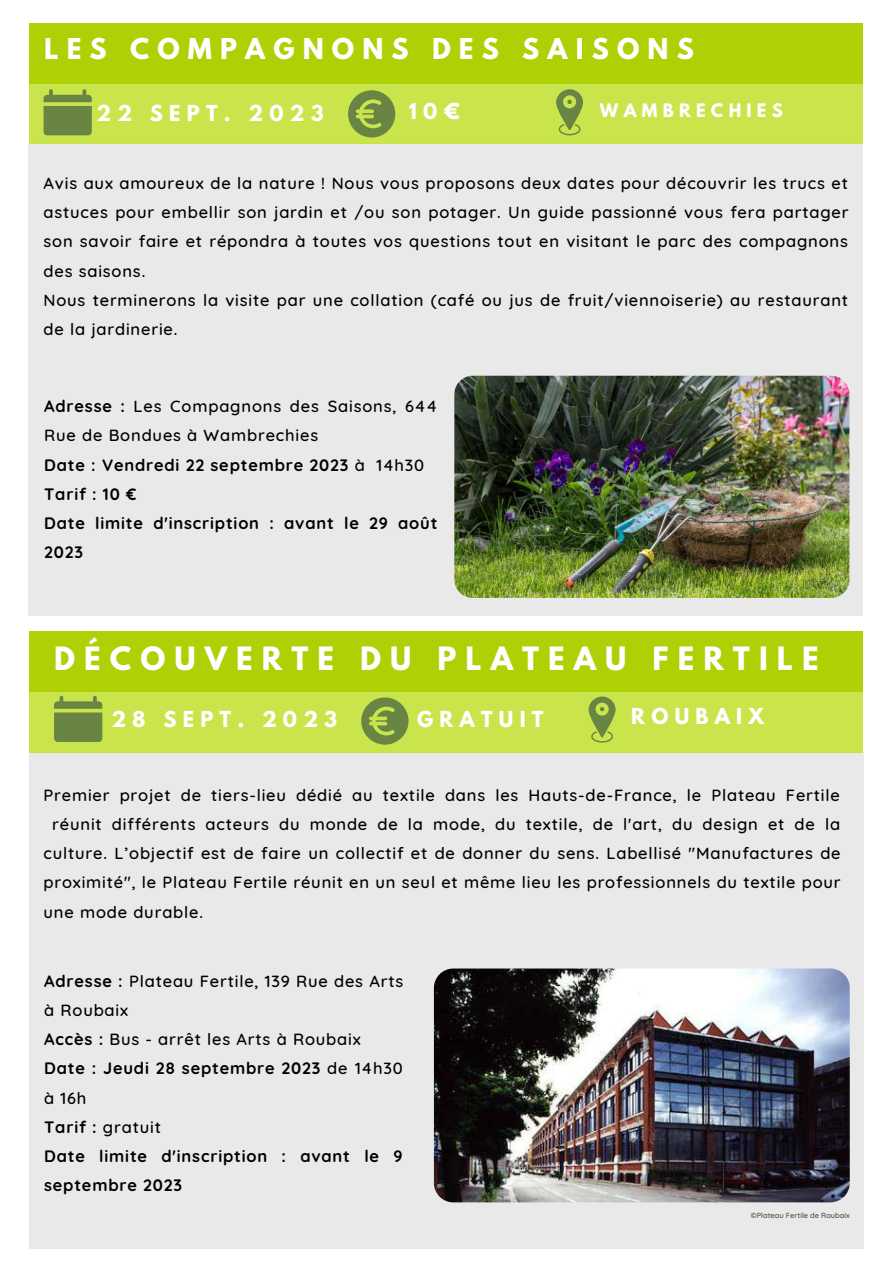
<style>
.page{position:relative;width:893px;height:1264px;background:#fff}
.page>*{position:absolute;margin:0;border:0;box-sizing:border-box;transform-origin:0 0}
.t1{font:700 28.5px "League Spartan";letter-spacing:.32em;color:#fff}
.t2{font:700 25.5px "League Spartan";letter-spacing:.32em;color:#fff}
.t3{font:700 19.5px "League Spartan";letter-spacing:.32em;color:#fff}
.t4{font:500 16.5px/29.2px "Quicksand";letter-spacing:.05em;color:#000}
.t5{font:700 16.5px/29.2px "Quicksand";letter-spacing:.05em;color:#000}
.t6{font:700 16.5px "League Spartan";letter-spacing:.32em;color:#fff}
.t7{font:500 7.5px "Quicksand";color:#544e4b}
.s1{font-weight:500}
</style>
<div class="page">
<div style="left:29px;top:144px;width:833px;height:472px;background:#e9e9e9"></div>
<div style="left:29px;top:752px;width:834px;height:496px;background:#e9e9e9"></div>
<img style="left:434px;top:968px;width:415px;height:234px;border-radius:19px">
<img style="left:454px;top:376px;width:395px;height:222px;border-radius:18px">
<div style="left:29px;top:83px;width:833px;height:61px;background:#cae54c"></div>
<div style="left:29px;top:23px;width:833px;height:61px;background:#add104"></div>
<svg style="left:348px;top:90px;width:47px;height:47px"></svg>
<svg style="left:556px;top:89px;width:27px;height:46px"></svg>
<svg style="left:44px;top:89px;width:48px;height:46px"></svg>
<div style="left:29px;top:691px;width:833px;height:61px;background:#cae54c"></div>
<div style="left:29px;top:631px;width:833px;height:61px;background:#add104"></div>
<svg style="left:361px;top:697px;width:47px;height:47px"></svg>
<svg style="left:588px;top:696px;width:27px;height:46px"></svg>
<svg style="left:54px;top:696px;width:48px;height:46px"></svg>
<h2 class="t2" style="left:44px;top:36px;width:651px">LES COMPAGNONS DES SAISONS</h2>
<p class="t3" style="left:409px;top:102px;width:52px">10€</p>
<p class="t3" style="left:96px;top:103px;width:228px">22 SEPT. 2023</p>
<p class="t6" style="left:600px;top:102px;width:184px">WAMBRECHIES</p>
<p class="t4" style="left:43px;top:168px;width:806px">Avis aux amoureux de la nature ! Nous vous proposons deux dates pour découvrir les trucs et astuces pour embellir son jardin et /ou son potager. Un guide passionné vous fera partager son savoir faire et répondra à toutes vos questions tout en visitant le parc des compagnons des saisons.<br>Nous terminerons la visite par une collation (café ou jus de fruit/viennoiserie) au restaurant de la jardinerie.</p>
<p class="t5" style="left:44px;top:391px;width:395px">Adresse : <span class="s1">Les Compagnons des Saisons, 644<br>Rue de Bondues à Wambrechies<br></span>Date : Vendredi 22 septembre 2023 <span class="s1">à 14h30<br></span>Tarif : 10 €<br>Date limite d'inscription : avant le 29 août<br>2023</p>
<h1 class="t1" style="left:54px;top:644px;width:766px">DÉCOUVERTE DU PLATEAU FERTILE</h1>
<p class="t3" style="left:111px;top:709px;width:227px">28 SEPT. 2023</p>
<p class="t3" style="left:631px;top:706px;width:134px">ROUBAIX</p>
<p class="t3" style="left:417px;top:709px;width:128px">GRATUIT</p>
<p class="t3" style="left:575px;top:715px;width:178px">TOURCOING</p>
<p class="t4" style="left:43px;top:780px;width:797px">Premier projet de tiers-lieu dédié au textile dans les Hauts-de-France, le Plateau Fertile</p>
<p class="t4" style="left:52px;top:809px;width:789px">réunit différents acteurs du monde de la mode, du textile, de l'art, du design et de la</p>
<p class="t4" style="left:43px;top:838px;width:798px">culture. L’objectif est de faire un collectif et de donner du sens. Labellisé "Manufactures de</p>
<p class="t4" style="left:43px;top:867px;width:798px">proximité", le Plateau Fertile réunit en un seul et même lieu les professionnels du textile pour</p>
<p class="t4" style="left:43px;top:896px;width:161px">une mode durable.</p>
<p class="t5" style="left:44px;top:965px;width:361px">Adresse : <span class="s1">Plateau Fertile, 139 Rue des Arts à Roubaix<br></span>Accès : <span class="s1">Bus - arrêt les Arts à Roubaix<br></span>Date : Jeudi 28 septembre 2023 <span class="s1">de 14h30 à 16h<br></span>Tarif : <span class="s1">gratuit<br></span>Date limite d'inscription : avant le 9 septembre 2023</p>
<p class="t7" style="left:750px;top:1210px;width:100px">©Plateau Fertile de Roubaix</p>
</div>
